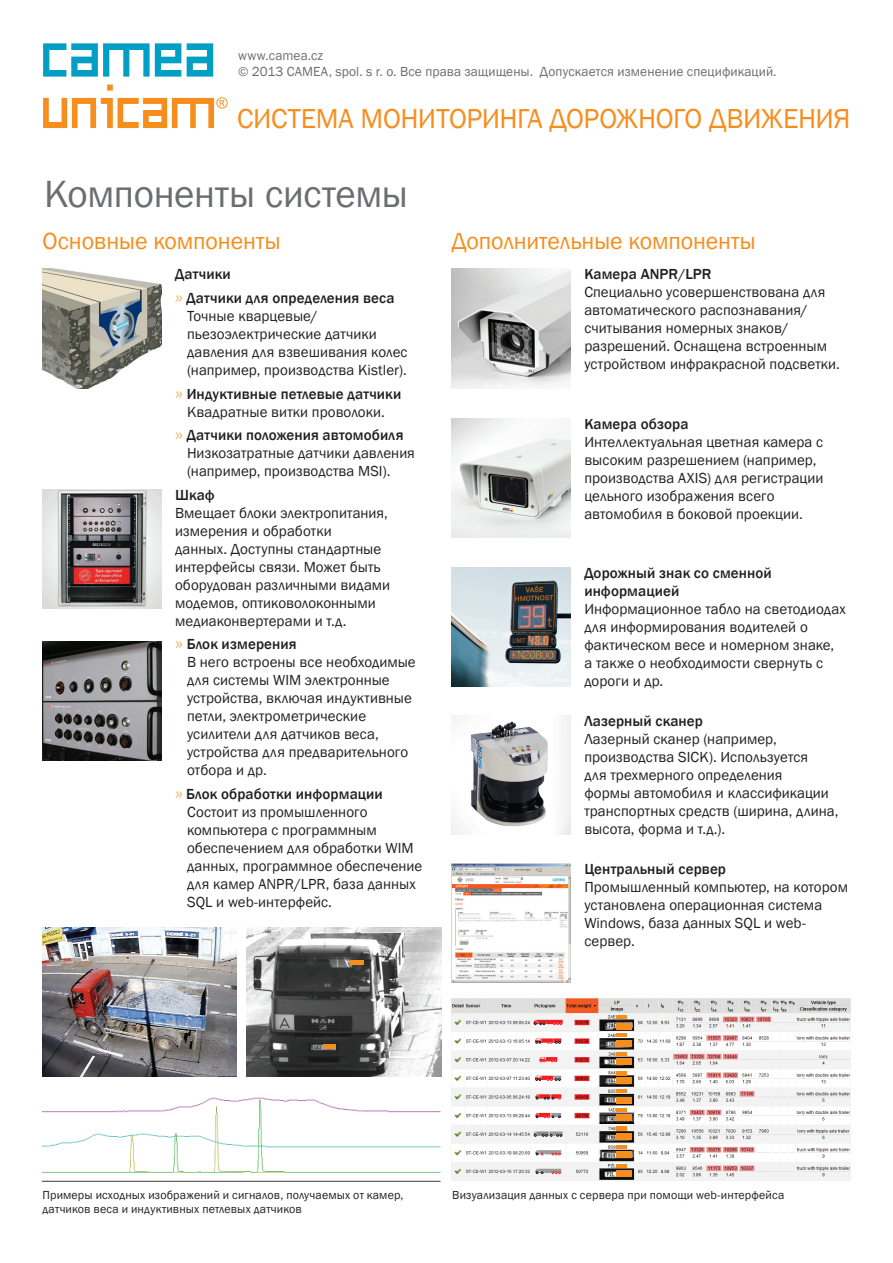
<style>
.page{position:relative;width:893px;height:1263px;background:#fff}
.page>*{position:absolute;margin:0;border:0;box-sizing:border-box;transform-origin:0 0}
.t1{font:39px "Franklin Gothic";letter-spacing:-.01em;color:#6c6d70}
.t2{font:28.2px "Franklin Gothic";letter-spacing:-.015em;color:#f68e1e}
.t3{font:24px "Franklin Gothic";letter-spacing:-.005em;color:#f68e1e}
.t4{font:15px/18px "Franklin Gothic";letter-spacing:.005em;color:#231f20}
.t5{font:500 15px/18px "Franklin Gothic";letter-spacing:.01em;color:#231f20}
.t6{font:13.5px/16.2px "Franklin Gothic";letter-spacing:.01em;color:#6c6d70}
.t7{font:12px/14.4px "Franklin Gothic";letter-spacing:.015em;color:#231f20}
.s1{font-family:"Akkurat Light Pro";font-weight:400;font-style:italic;color:#f68e1e}
.s2{font-family:"Akkurat Light Pro";font-weight:400;color:#f68e1e}
.s3{font-weight:400}
.s4{font-family:"Akkurat Light Pro";color:#f68e1e}
.s5{font-weight:500}
</style>
<div class="page">
<svg style="left:43px;top:43px;width:138px;height:34px"></svg>
<svg style="left:187px;top:43px;width:26px;height:34px"></svg>
<svg style="left:43px;top:85px;width:185px;height:43px"></svg>
<img style="left:43px;top:269px;width:119px;height:119px">
<img style="left:43px;top:489px;width:119px;height:119px">
<img style="left:43px;top:641px;width:119px;height:119px">
<img style="left:452px;top:269px;width:119px;height:119px">
<img style="left:452px;top:418px;width:119px;height:119px">
<img style="left:43px;top:927px;width:194px;height:149px">
<img style="left:43px;top:1097px;width:398px;height:85px">
<img style="left:247px;top:927px;width:194px;height:149px">
<div style="left:323px;top:1044px;width:13px;height:5px;background:#f68e1e"></div>
<hr style="left:351px;top:961px;width:13px;height:4px;background:#f68e1e">
<img style="left:452px;top:715px;width:119px;height:119px">
<img style="left:452px;top:864px;width:119px;height:119px">
<img style="left:452px;top:567px;width:119px;height:119px">
<img style="left:452px;top:998px;width:398px;height:182px">
<hr style="left:616px;top:1015px;width:11px;height:4px;background:#f68e1e">
<hr style="left:616px;top:1033px;width:11px;height:4px;background:#f68e1e">
<hr style="left:616px;top:1052px;width:11px;height:4px;background:#f68e1e">
<hr style="left:616px;top:1071px;width:11px;height:4px;background:#f68e1e">
<div style="left:616px;top:1023px;width:16px;height:6px;background:#f68e1e"></div>
<div style="left:616px;top:1041px;width:16px;height:6px;background:#f68e1e"></div>
<div style="left:616px;top:1058px;width:16px;height:6px;background:#f68e1e"></div>
<div style="left:616px;top:1078px;width:16px;height:6px;background:#f68e1e"></div>
<hr style="left:616px;top:1089px;width:11px;height:4px;background:#f68e1e">
<hr style="left:616px;top:1108px;width:11px;height:4px;background:#f68e1e">
<div style="left:616px;top:1126px;width:11px;height:5px;background:#f68e1e"></div>
<hr style="left:616px;top:1145px;width:11px;height:4px;background:#f68e1e">
<div style="left:616px;top:1097px;width:16px;height:6px;background:#f68e1e"></div>
<div style="left:616px;top:1114px;width:16px;height:7px;background:#f68e1e"></div>
<div style="left:616px;top:1133px;width:16px;height:6px;background:#f68e1e"></div>
<div style="left:616px;top:1151px;width:16px;height:7px;background:#f68e1e"></div>
<hr style="left:616px;top:1164px;width:11px;height:4px;background:#f68e1e">
<div style="left:616px;top:1170px;width:16px;height:6px;background:#f68e1e"></div>
<p class="t6" style="left:238px;top:48px;width:540px">www.camea.cz<br>© 2013 CAMEA, spol. s r. o. Все права защищены. Допускается изменение спецификаций.</p>
<h2 class="t2" style="left:237px;top:101px;width:615px">СИСТЕМА МОНИТОРИНГА ДОРОЖНОГО ДВИЖЕНИЯ</h2>
<h1 class="t1" style="left:44px;top:170px;width:366px">Компоненты системы</h1>
<h3 class="t3" style="left:43px;top:226px;width:240px">Oсновныe компоненты</h3>
<h3 class="t3" style="left:452px;top:226px;width:306px">Дополнительныe компоненты</h3>
<p class="t5" style="left:175px;top:263px;width:221px;line-height:23.5px">Датчики<br><span class="s1">»</span> Датчики для определения веса</p>
<p class="t4" style="left:187px;top:307px;width:222px">Точные кварцевые/ пьезоэлектрические датчики давления для взвешивания колес (например, производства Kistler).</p>
<p class="t5" style="left:175px;top:385px;width:228px;text-align:center"><span class="s2">»</span> Индуктивные петлевые датчики<br><span class="s3">Квадратные витки проволоки.</span></p>
<p class="t4" style="left:187px;top:426px;width:229px;text-indent:-12px"><span class="s4">»</span> <span class="s5">Датчики положения автомобиля<br></span>Низкозатратные датчики давления (например, производства MSI).</p>
<p class="t5" style="left:175px;top:486px;width:41px">Шкаф</p>
<p class="t4" style="left:175px;top:504px;width:217px">Вмещает блоки электропитания, измерения и обработки<br>данных. Доступны стандартные интерфейсы связи. Может быть оборудован различными видами модемов, оптиковолоконными медиаконвертерами и т.д.</p>
<p class="t4" style="left:187px;top:636px;width:230px;text-indent:-12px"><span class="s4">»</span> <span class="s5">Блок измерения<br></span>В него встроены все необходимые для системы WIM электронные устройства, включая индуктивные петли, электрометрические усилители для датчиков веса, устройства для предварительного отбора и др.</p>
<p class="t4" style="left:187px;top:785px;width:237px;text-indent:-12px"><span class="s4">»</span> <span class="s5">Блок обработки информации<br></span>Состоит из промышленного компьютера c программным обеспечением для обработки WIM данных, программное обеспечение для камер ANPR/LPR, база данных<br>SQL и web-интерфейс.</p>
<p class="t5" style="left:584px;top:266px;width:129px">Камера ANPR/LPR</p>
<p class="t4" style="left:584px;top:284px;width:257px">Специально усовершенствована для автоматического распознавания/ считывания номерных знаков/ разрешений. Оснащена встроенным устройством инфракрасной подсветки.</p>
<p class="t5" style="left:584px;top:415px;width:106px">Камера обзора</p>
<p class="t4" style="left:584px;top:434px;width:241px">Интеллектуальная цветная камера с высоким разрешением (например, производства AXIS) для регистрации цельного изображения всего автомобиля в боковой проекции.</p>
<p class="t5" style="left:584px;top:564px;width:189px">Дорожный знак со сменной информацией</p>
<p class="t4" style="left:584px;top:600px;width:263px">Информационное табло на светодиодах для информирования водителей о фактическом весе и номерном знаке, а также о необходимости свернуть с дороги и др.</p>
<p class="t5" style="left:584px;top:712px;width:120px">Лазерный сканер</p>
<p class="t4" style="left:584px;top:730px;width:256px">Лазерный сканер (например, производства SICK). Используется<br>для трехмерного определения<br>формы автомобиля и классификации транспортных средств (ширина, длина, высота, форма и т.д.).</p>
<p class="t5" style="left:584px;top:860px;width:143px">Центральный сервер</p>
<p class="t4" style="left:584px;top:878px;width:265px">Промышленный компьютер, на котором установлена операционная система<br>Windows, база данных SQL и web&shy;сервер.</p>
<p class="t7" style="left:43px;top:1188px;width:362px">Примеры исходных изображений и сигналов, получаемых от камер, датчиков веса и индуктивных петлевых датчиков</p>
<p class="t7" style="left:452px;top:1188px;width:334px">Визуализация данных с сервера при помощи web-интерфейса</p>
</div>
